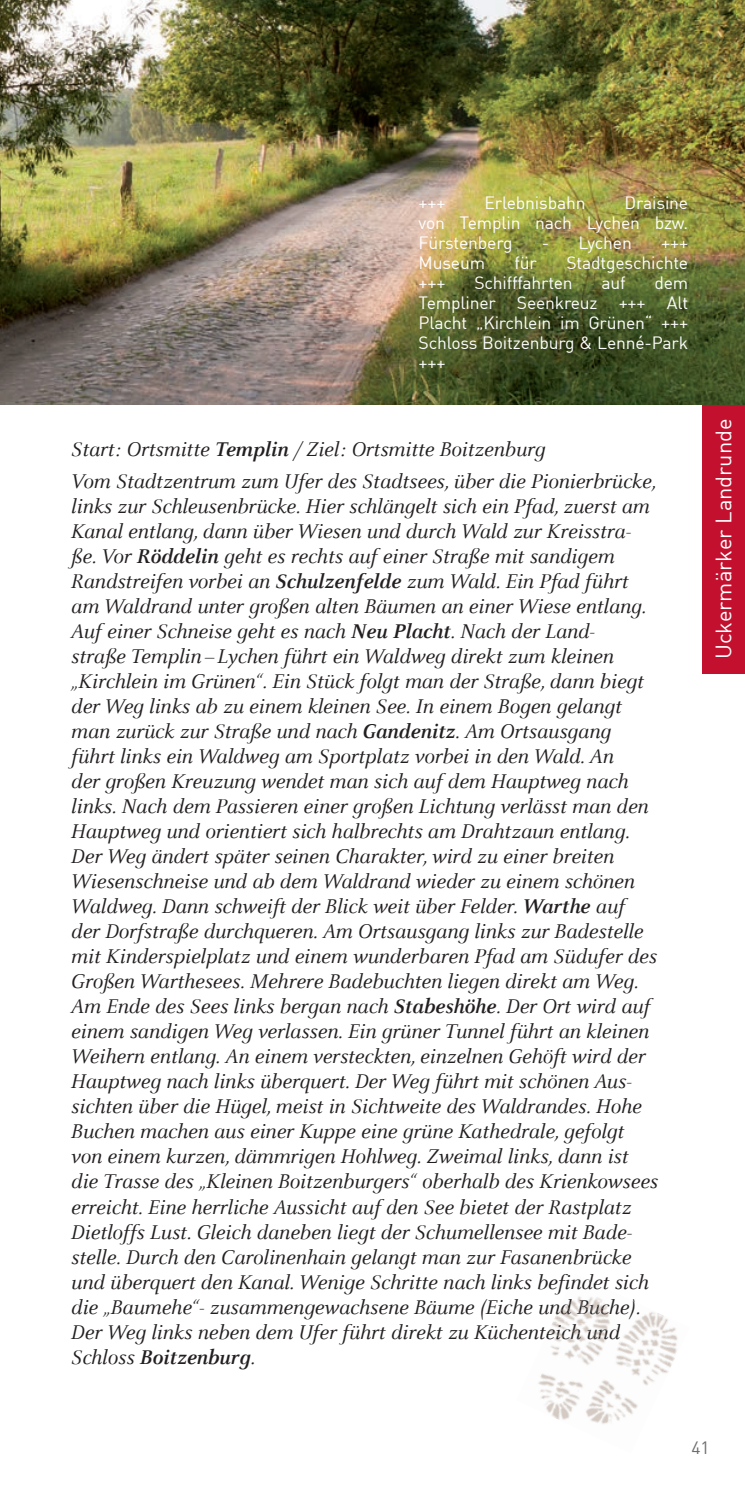
<style>
.page{position:relative;width:745px;height:1489px;background:#fff}
.page>*{position:absolute;margin:0;border:0;box-sizing:border-box;transform-origin:0 0}
.t1{font:italic 22px/25px "Celeste";letter-spacing:-.005em;color:#231f20}
.t2{font:22px "DIN";color:#fff}
.t3{font:17.5px/20px "DIN";letter-spacing:-.01em;color:#fff;text-align:justify}
.t4{font:17.5px "DIN";color:#6c6d70}
.s1{font-weight:700}
.s2{color:#221e1f}
.s3{color:#181011}
.s4{color:#1e1a1b}
.s5{color:#170f0f}
.s6{color:#1a1414}
</style>
<div class="page">
<div style="left:702px;top:404px;width:42px;height:269px;background:#c3102e"></div>
<img style="left:0;top:0;width:744px;height:404px">
<img style="left:545px;top:1314px;width:133px;height:110px">
<img style="left:538px;top:1296px;width:121px;height:107px">
<img style="left:553px;top:1298px;width:86px;height:20px">
<img style="left:542px;top:1323px;width:78px;height:20px">
<p class="t3" style="left:418px;top:192px;width:271px;text-indent:206px">Draisine von Templin nach Lychen bzw.<br>Fürstenberg</p>
<p class="t3" style="left:418px;top:192px;width:29px">+++</p>
<p class="t3" style="left:484px;top:192px;width:102px">Erlebnisbahn</p>
<p class="t3" style="left:541px;top:232px;width:91px">- Lychen</p>
<p class="t3" style="left:660px;top:232px;width:29px">+++</p>
<p class="t3" style="left:418px;top:252px;width:68px">Museum</p>
<p class="t3" style="left:514px;top:252px;width:24px">für</p>
<p class="t3" style="left:566px;top:252px;width:123px">Stadtgeschichte</p>
<p class="t3" style="left:418px;top:272px;width:29px">+++</p>
<p class="t3" style="left:474px;top:272px;width:100px">Schifffahrten</p>
<p class="t3" style="left:601px;top:272px;width:26px">auf</p>
<p class="t3" style="left:418px;top:272px;width:271px;text-indent:235px">dem Templiner Seenkreuz +++ Alt Placht „Kirchlein im Grünen“ +++ Schloss Boitzenburg &amp; Lenné-Park +++</p>
<p class="t1" style="left:71px;top:433px;width:586px;line-height:32px">Start: Ortsmitte <span class="s1">Templin</span> / Ziel: Ortsmitte Boitzenburg<br>Vom Stadtzentrum zum Ufer des Stadtsees, über die Pionierbrücke,</p>
<p class="t1" style="left:71px;top:494px;width:588px">links zur Schleusenbrücke. Hier schlängelt sich ein Pfad, zuerst am Kanal entlang, dann über Wiesen und durch Wald zur Kreisstra&shy;ße. Vor <span class="s1">Röddelin</span> geht es rechts auf einer Straße mit sandigem Randstreifen vorbei an <span class="s1">Schulzenfelde</span> zum Wald. Ein Pfad führt am Waldrand unter großen alten Bäumen an einer Wiese entlang.<br>Auf einer Schneise geht es nach <span class="s1">Neu Placht</span>. Nach der Land-<br>straße Templin – Lychen führt ein Waldweg direkt zum kleinen „Kirchlein im Grünen“. Ein Stück folgt man der Straße, dann biegt der Weg links ab zu einem kleinen See. In einem Bogen gelangt man zurück zur Straße und nach <span class="s1">Gandenitz</span>. Am Ortsausgang führt links ein Waldweg am Sportplatz vorbei in den Wald. An<br>der großen Kreuzung wendet man sich auf dem Hauptweg nach links. Nach dem Passieren einer großen Lichtung verlässt man den Hauptweg und orientiert sich halbrechts am Drahtzaun entlang.<br>Der Weg ändert später seinen Charakter, wird zu einer breiten Wiesenschneise und ab dem Waldrand wieder zu einem schönen Waldweg. Dann schweift der Blick weit über Felder. <span class="s1">Warthe</span> auf der Dorfstraße durchqueren. Am Ortsausgang links zur Badestelle mit Kinderspielplatz und einem wunderbaren Pfad am Südufer des Großen Warthesees. Mehrere Badebuchten liegen direkt am Weg.<br>Am Ende des Sees links bergan nach <span class="s1">Stabeshöhe</span>. Der Ort wird auf einem sandigen Weg verlassen. Ein grüner Tunnel führt an kleinen Weihern entlang. An einem versteckten, einzelnen Gehöft wird der Hauptweg nach links überquert. Der Weg führt mit schönen Aus&shy;sichten über die Hügel, meist in Sichtweite des Waldrandes. Hohe Buchen machen aus einer Kuppe eine grüne Kathedrale, gefolgt von einem kurzen, dämmrigen Hohlweg. Zweimal links, dann ist die Trasse des „Kleinen Boitzenburgers“ oberhalb des Krienkowsees erreicht. Eine herrliche Aussicht auf den See bietet der Rastplatz Dietloffs Lust. Gleich daneben liegt der Schumellensee mit Bade&shy;stelle. Durch den Carolinenhain gelangt man zur Fasanenbrücke und überquert den Kanal. Wenige Schritte nach links befindet sich die „Baumehe“- zusammengewachsene Bäume (Eiche und <span class="s2">B</span><span class="s3">uc</span>he).<br>Der Weg links neben dem Ufer führt direkt zu Küchent<span class="s2">ei</span><span class="s4">ch</span> <span class="s5">u</span><span class="s6">n</span><span class="s4">d </span>Schloss <span class="s1">Boitzenburg</span>.</p>
<p class="t2" style="left:709px;top:659px;width:242px;rotate:-90deg">Uckermärker Landrunde</p>
<p class="t4" style="left:691px;top:1436px;width:20px">41</p>
</div>
